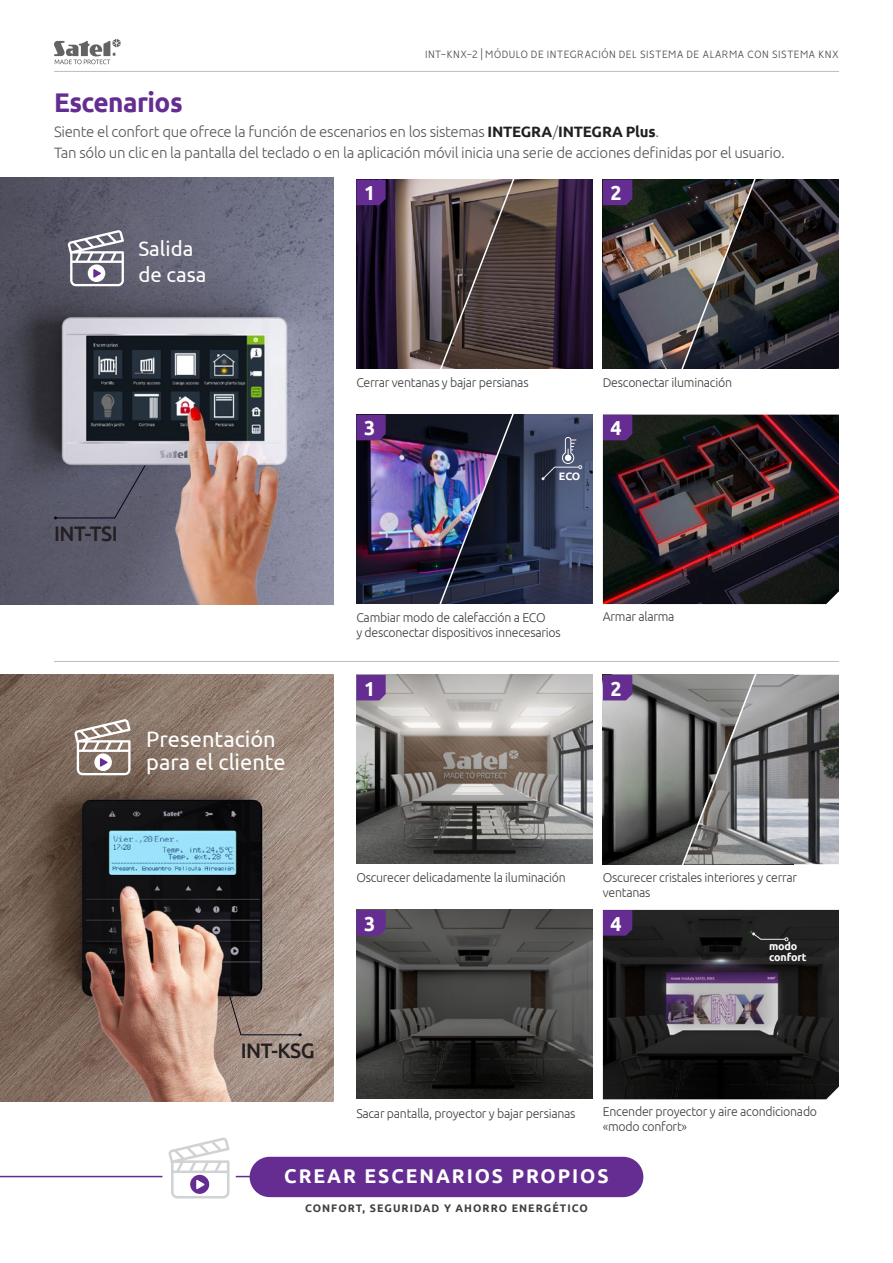
<style>
.page{position:relative;width:893px;height:1263px;background:#fff}
.page>*{position:absolute;margin:0;border:0;box-sizing:border-box;transform-origin:0 0}
.t1{font:700 27px "Ubuntu";letter-spacing:-.02em;color:#652d91}
.t2{font:22.5px/22.5px "Ubuntu";color:#fff}
.t3{font:500 21px "Ubuntu";letter-spacing:-.02em;color:#231f20}
.t4{font:21px/26.2px "Ubuntu";color:#fff}
.t5{font:700 20.25px "Ubuntu";color:#fff}
.t6{font:700 19.95px "Ubuntu";letter-spacing:.1em;color:#fff}
.t7{font:300 15px/21px "Ubuntu";letter-spacing:-.02em;color:#57585a}
.t8{font:300 12.75px/15px "Ubuntu";letter-spacing:-.02em;color:#3e3e3f}
.t9{font:300 12px "Vision";letter-spacing:.015em;color:#4b4c4d}
.t10{font:700 10.95px "Ubuntu";letter-spacing:.1em;color:#3e3e3f}
.t11{font:700 10.8px/10.5px "Ubuntu";letter-spacing:-.01em;color:#fff}
.s1{font-weight:700;color:#231f20}
</style>
<div class="page">
<img style="left:0;top:675px;width:333px;height:427px">
<img style="left:356px;top:415px;width:81px;height:188px">
<img style="left:758px;top:179px;width:81px;height:190px">
<img style="left:356px;top:179px;width:80px;height:189px">
<img style="left:516px;top:179px;width:76px;height:189px">
<img style="left:603px;top:179px;width:74px;height:190px">
<img style="left:603px;top:415px;width:236px;height:189px">
<img style="left:356px;top:675px;width:236px;height:188px">
<img style="left:356px;top:910px;width:236px;height:188px">
<img style="left:517px;top:415px;width:75px;height:188px">
<img style="left:603px;top:675px;width:77px;height:189px">
<img style="left:603px;top:910px;width:236px;height:189px">
<img style="left:759px;top:675px;width:80px;height:189px">
<svg style="left:680px;top:674px;width:79px;height:191px;background:#7d7d7c"></svg>
<svg style="left:436px;top:179px;width:80px;height:190px;background:#584b48"></svg>
<img style="left:677px;top:179px;width:81px;height:190px">
<svg style="left:752px;top:932px;width:36px;height:9px"></svg>
<img style="left:437px;top:414px;width:80px;height:190px">
<svg style="left:541px;top:437px;width:41px;height:43px;background:#4d556c"></svg>
<img style="left:0;top:177px;width:333px;height:427px">
<hr style="left:54px;top:661px;width:785px;height:1px;background:#bcbdc0">
<svg style="left:54px;top:39px;width:67px;height:25px"></svg>
<hr style="left:54px;top:71px;width:785px;height:1px;background:#bcbdc0">
<hr style="left:0;top:1176px;width:626px;height:1px;background:#652d91">
<svg style="left:356px;top:180px;width:30px;height:25px"></svg>
<svg style="left:356px;top:415px;width:30px;height:25px"></svg>
<svg style="left:603px;top:180px;width:29px;height:25px"></svg>
<svg style="left:603px;top:415px;width:29px;height:25px"></svg>
<svg style="left:68px;top:230px;width:56px;height:56px"></svg>
<svg style="left:356px;top:675px;width:30px;height:25px"></svg>
<svg style="left:356px;top:910px;width:30px;height:25px"></svg>
<svg style="left:603px;top:675px;width:29px;height:25px"></svg>
<svg style="left:603px;top:910px;width:29px;height:25px"></svg>
<svg style="left:74px;top:719px;width:57px;height:56px"></svg>
<div style="left:162px;top:1142px;width:74px;height:73px;background:#fff;border-radius:50%"></div>
<div style="left:250px;top:1157px;width:393px;height:40px;background:#652d91;border-radius:20px"></div>
<svg style="left:168px;top:1137px;width:62px;height:61px"></svg>
<svg style="left:54px;top:465px;width:92px;height:54px;background:#58596a"></svg>
<svg style="left:225px;top:981px;width:77px;height:55px;background:#8b7a71"></svg>
<p class="t9" style="left:425px;top:48px;width:415px">INT-KNX-2 | MÓDULO DE INTEGRACIÓN DEL SISTEMA DE ALARMA CON SISTEMA KNX</p>
<h1 class="t1" style="left:54px;top:86px;width:130px">Escenarios</h1>
<p class="t7" style="left:54px;top:121px;width:732px">Siente el confort que ofrece la función de escenarios en los sistemas <span class="s1">INTEGRA</span>/<span class="s1">INTEGRA Plus</span>.<br>Tan sólo un clic en la pantalla del teclado o en la aplicación móvil inicia una serie de acciones definidas por el usuario.</p>
<h3 class="t5" style="left:364px;top:181px;width:13px">1</h3>
<h3 class="t5" style="left:611px;top:181px;width:13px">2</h3>
<h3 class="t4" style="left:138px;top:235px;width:70px">Salida de casa</h3>
<h3 class="t3" style="left:54px;top:521px;width:65px">INT-TSI</h3>
<h2 class="t2" style="left:146px;top:727px;width:141px">Presentación para el cliente</h2>
<p class="t8" style="left:356px;top:374px;width:174px">Cerrar ventanas y bajar persianas</p>
<p class="t8" style="left:603px;top:374px;width:131px">Desconectar iluminación</p>
<h3 class="t5" style="left:364px;top:416px;width:13px">3</h3>
<p class="t11" style="left:559px;top:471px;width:23px">ECO</p>
<h3 class="t5" style="left:611px;top:416px;width:13px">4</h3>
<p class="t8" style="left:356px;top:610px;width:206px">Cambiar modo de calefacción a ECO<br>y desconectar dispositivos innecesarios</p>
<p class="t8" style="left:603px;top:609px;width:73px">Armar alarma</p>
<h3 class="t5" style="left:364px;top:676px;width:13px">1</h3>
<h3 class="t5" style="left:611px;top:676px;width:13px">2</h3>
<p class="t8" style="left:356px;top:869px;width:211px">Oscurecer delicadamente la iluminación</p>
<p class="t8" style="left:603px;top:869px;width:196px">Oscurecer cristales interiores y cerrar ventanas</p>
<h3 class="t3" style="left:241px;top:1037px;width:76px">INT-KSG</h3>
<h3 class="t5" style="left:364px;top:911px;width:13px">3</h3>
<h3 class="t5" style="left:611px;top:911px;width:13px">4</h3>
<p class="t11" style="left:769px;top:941px;width:39px">modo confort</p>
<p class="t8" style="left:356px;top:1105px;width:221px">Sacar pantalla, proyector y bajar persianas</p>
<p class="t8" style="left:603px;top:1104px;width:216px">Encender proyector y aire acondicionado «modo confort»</p>
<h3 class="t6" style="left:284px;top:1164px;width:326px">CREAR ESCENARIOS PROPIOS</h3>
<p class="t10" style="left:305px;top:1201px;width:284px">CONFORT, SEGURIDAD Y AHORRO ENERGÉTICO</p>
</div>
